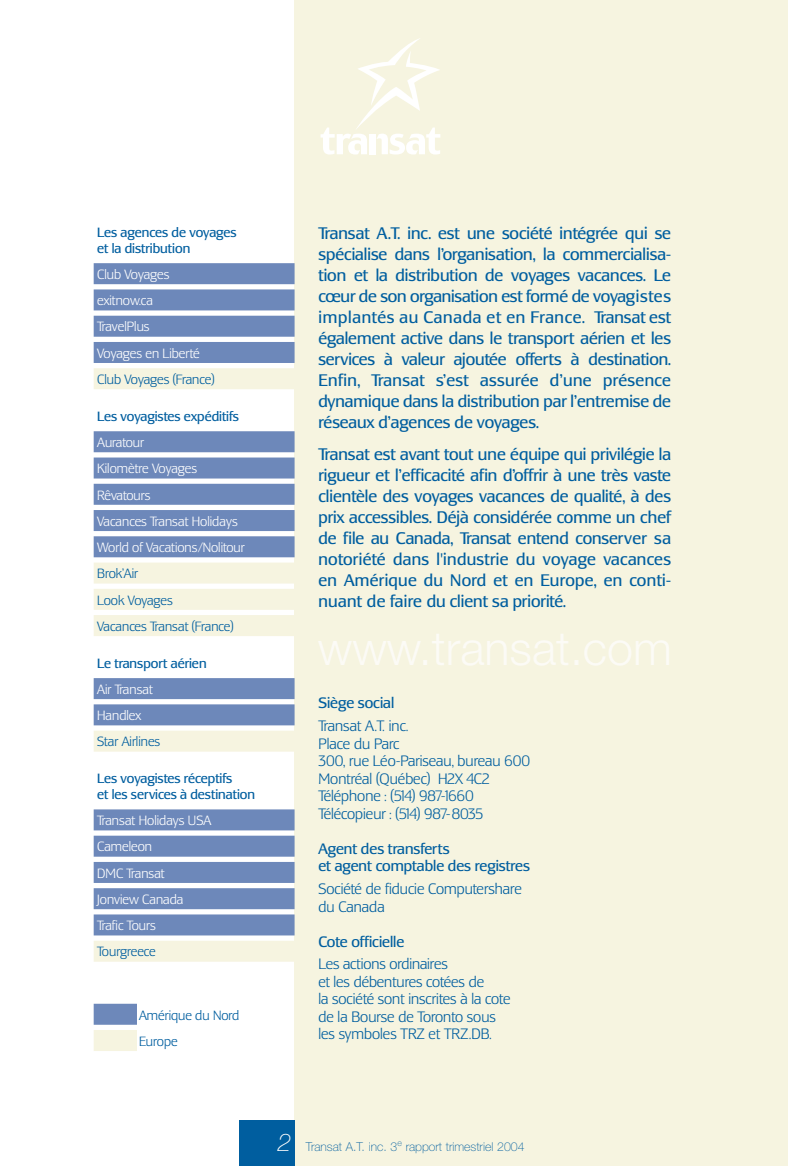
<style>
.page{position:relative;width:788px;height:1166px;background:#fff}
.page>*{position:absolute;margin:0;border:0;box-sizing:border-box;transform-origin:0 0}
.t1{font:300 46.55px "Helvetica Neue";color:#fcfbf6}
.t2{font:17.5px/21px "Lesmore";color:#005e9f;text-align:justify}
.t3{font:300 15.75px/17.5px "Lesmore";color:#005e9f}
.t4{font:15.75px/17.5px "Lesmore";color:#005e9f}
.t5{font:300 14px/26.2px "Lesmore";color:#fff}
.t6{font:14px/15.8px "Lesmore";color:#005e9f}
.t7{font:300 14px/26.2px "Lesmore";color:#005e9f}
.t8{font:100 12.25px "Helvetica Neue";color:#005e9f}
.s1{font-style:italic;font-size:24.5px;color:#fff}
</style>
<div class="page">
<div style="left:294px;top:0;width:494px;height:1165px;background:#f6f4e0"></div>
<div style="left:239px;top:1120px;width:55px;height:45px;background:#005e9f"></div>
<div style="left:94px;top:263px;width:200px;height:21px;background:#6d88ba"></div>
<div style="left:94px;top:289px;width:200px;height:21px;background:#6d88ba"></div>
<div style="left:94px;top:316px;width:200px;height:21px;background:#6d88ba"></div>
<div style="left:94px;top:342px;width:200px;height:21px;background:#6d88ba"></div>
<div style="left:94px;top:368px;width:200px;height:21px;background:#f6f4e0"></div>
<div style="left:94px;top:431px;width:200px;height:21px;background:#6d88ba"></div>
<div style="left:94px;top:457px;width:200px;height:21px;background:#6d88ba"></div>
<div style="left:94px;top:484px;width:200px;height:21px;background:#6d88ba"></div>
<div style="left:94px;top:510px;width:200px;height:21px;background:#6d88ba"></div>
<div style="left:94px;top:536px;width:200px;height:21px;background:#6d88ba"></div>
<div style="left:94px;top:562px;width:200px;height:21px;background:#f6f4e0"></div>
<div style="left:94px;top:589px;width:200px;height:21px;background:#f6f4e0"></div>
<div style="left:94px;top:615px;width:200px;height:21px;background:#f6f4e0"></div>
<div style="left:94px;top:678px;width:200px;height:21px;background:#6d88ba"></div>
<div style="left:94px;top:704px;width:200px;height:21px;background:#6d88ba"></div>
<div style="left:94px;top:730px;width:200px;height:21px;background:#f6f4e0"></div>
<div style="left:94px;top:809px;width:200px;height:21px;background:#6d88ba"></div>
<div style="left:94px;top:835px;width:200px;height:21px;background:#6d88ba"></div>
<div style="left:94px;top:862px;width:200px;height:21px;background:#6d88ba"></div>
<div style="left:94px;top:888px;width:200px;height:21px;background:#6d88ba"></div>
<div style="left:94px;top:914px;width:200px;height:21px;background:#6d88ba"></div>
<div style="left:94px;top:940px;width:200px;height:21px;background:#f6f4e0"></div>
<div style="left:94px;top:1003px;width:43px;height:21px;background:#6d88ba"></div>
<div style="left:94px;top:1030px;width:43px;height:21px;background:#f6f4e0"></div>
<svg style="left:320px;top:38px;width:120px;height:116px"></svg>
<p class="t6" style="left:97px;top:226px;width:141px">Les agences de voyages et la distribution</p>
<p class="t5" style="left:97px;top:262px;width:104px">Club Voyages exitnow.ca<br>TravelPlus<br>Voyages en Liberté</p>
<p class="t7" style="left:97px;top:367px;width:119px">Club Voyages (France)</p>
<p class="t6" style="left:97px;top:409px;width:143px">Les voyagistes expéditifs</p>
<p class="t5" style="left:97px;top:430px;width:149px">Auratour<br>Kilomètre Voyages<br>Rêvatours<br>Vacances Transat Holidays<br>World of Vacations/Nolitour</p>
<p class="t7" style="left:97px;top:562px;width:138px">Brok’Air<br>Look Voyages<br>Vacances Transat (France)</p>
<p class="t6" style="left:97px;top:656px;width:111px">Le transport aérien</p>
<p class="t5" style="left:97px;top:677px;width:57px">Air Transat<br>Handlex</p>
<p class="t7" style="left:97px;top:730px;width:65px">Star Airlines</p>
<p class="t6" style="left:97px;top:772px;width:159px">Les voyagistes réceptifs<br>et les services à destination</p>
<p class="t5" style="left:97px;top:808px;width:116px">Transat Holidays USA<br>Cameleon<br>DMC Transat<br>Jonview Canada<br>Trafic Tours</p>
<p class="t7" style="left:97px;top:940px;width:60px">Tourgreece</p>
<p class="t7" style="left:139px;top:1003px;width:102px">Amérique du Nord<br>Europe</p>
<p class="t2" style="left:318px;top:224px;width:354px">Transat A.T. inc. est une société intégrée qui se spécialise dans l’organisation, la commercialisa&shy;tion et la distribution de voyages vacances. Le cœur de son organisation est formé de voyagistes implantés au Canada et en France. Transat est également active dans le transport aérien et les services à valeur ajoutée offerts à destination.<br>Enfin, Transat s’est assurée d’une présence dynamique dans la distribution par l’entremise de réseaux d’agences de voyages.</p>
<p class="t2" style="left:318px;top:445px;width:354px">Transat est avant tout une équipe qui privilégie la rigueur et l’efficacité afin d’offrir à une très vaste clientèle des voyages vacances de qualité, à des prix accessibles. Déjà considérée comme un chef de file au Canada, Transat entend conserver sa notoriété dans l'industrie du voyage vacances en Amérique du Nord et en Europe, en conti&shy;nuant de faire du client sa priorité.</p>
<h1 class="t1" style="left:318px;top:632px;width:355px">www.transat.com</h1>
<p class="t4" style="left:318px;top:696px;width:77px">Siège social</p>
<p class="t3" style="left:318px;top:718px;width:213px">Transat A.T. inc.<br>Place du Parc<br>300, rue Léo-Pariseau, bureau 600<br>Montréal (Québec) H2X 4C2<br>Téléphone : (514) 987-1660<br>Télécopieur : (514) 987-8035</p>
<p class="t4" style="left:318px;top:841px;width:213px">Agent des transferts<br>et agent comptable des registres</p>
<p class="t3" style="left:318px;top:881px;width:205px">Société de fiducie Computershare du Canada</p>
<p class="t4" style="left:318px;top:934px;width:87px">Cote officielle</p>
<p class="t3" style="left:318px;top:956px;width:193px">Les actions ordinaires<br>et les débentures cotées de<br>la société sont inscrites à la cote de la Bourse de Toronto sous les symboles TRZ et TRZ.DB.</p>
<p class="t8" style="left:278px;top:1141px;width:248px"><span class="s1">2</span> Transat A.T. inc. 3<sup>e</sup> rapport trimestriel 2004</p>
</div>
